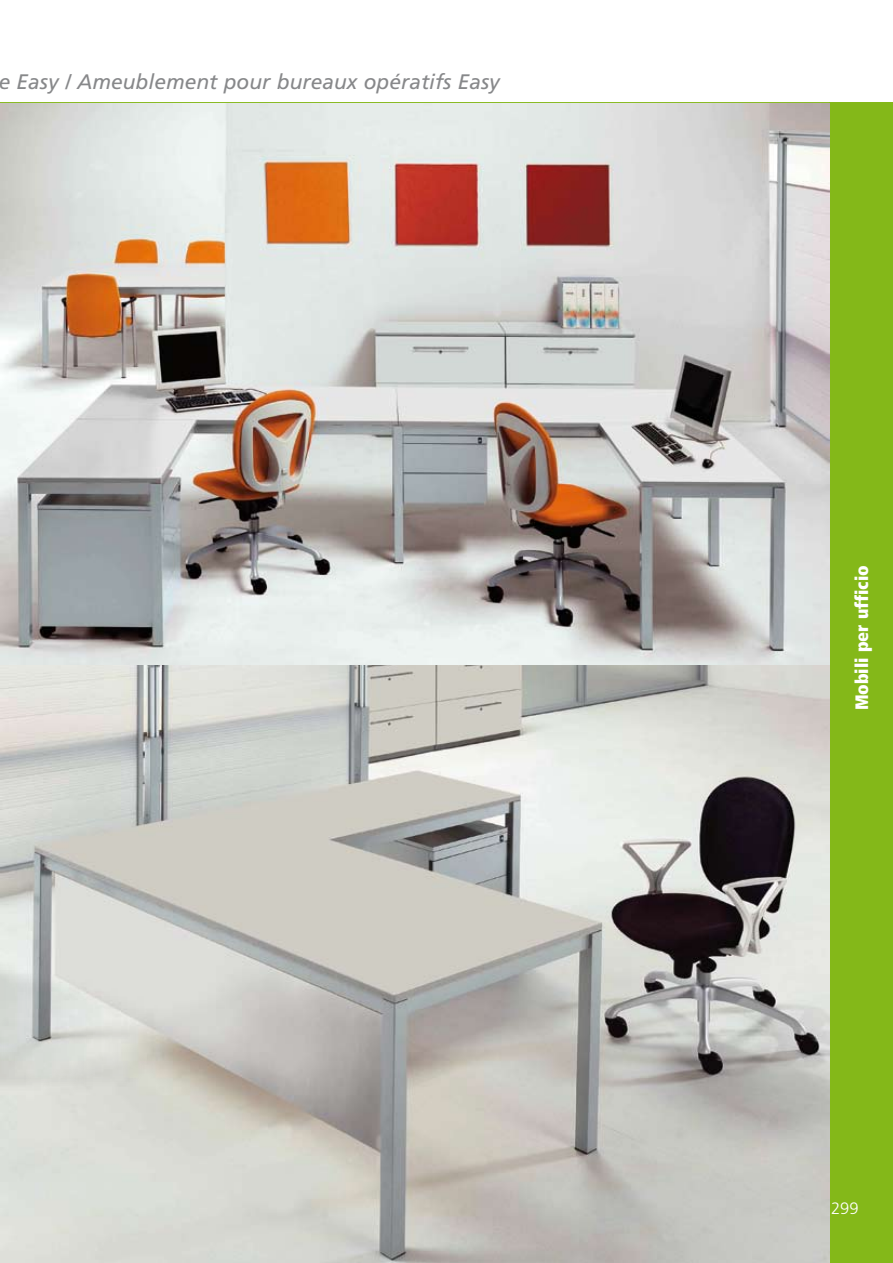
<style>
.page{position:relative;width:893px;height:1263px;background:#fff}
.page>*{position:absolute;margin:0;border:0;box-sizing:border-box;transform-origin:0 0}
.t1{font:italic 21px "Frutiger";color:#87888a}
.t2{font:900 condensed 18px "Frutiger";color:#fff}
.t3{font:300 16.5px "Frutiger";color:#fff}
</style>
<div class="page">
<div style="left:829px;top:102px;width:64px;height:1161px;background:#84b819"></div>
<hr style="left:0;top:102px;width:893px;height:2px;background:#84b819">
<img style="left:0;top:104px;width:829px;height:1159px">
<img style="left:0;top:747px;width:157px;height:462px">
<p class="t1" style="left:-1px;top:70px;width:503px">e Easy / Ameublement pour bureaux opératifs Easy</p>
<p class="t2" style="left:851px;top:710px;width:147px;rotate:-90deg">Mobili per ufficio</p>
<p class="t3" style="left:831px;top:1198px;width:29px">299</p>
</div>
